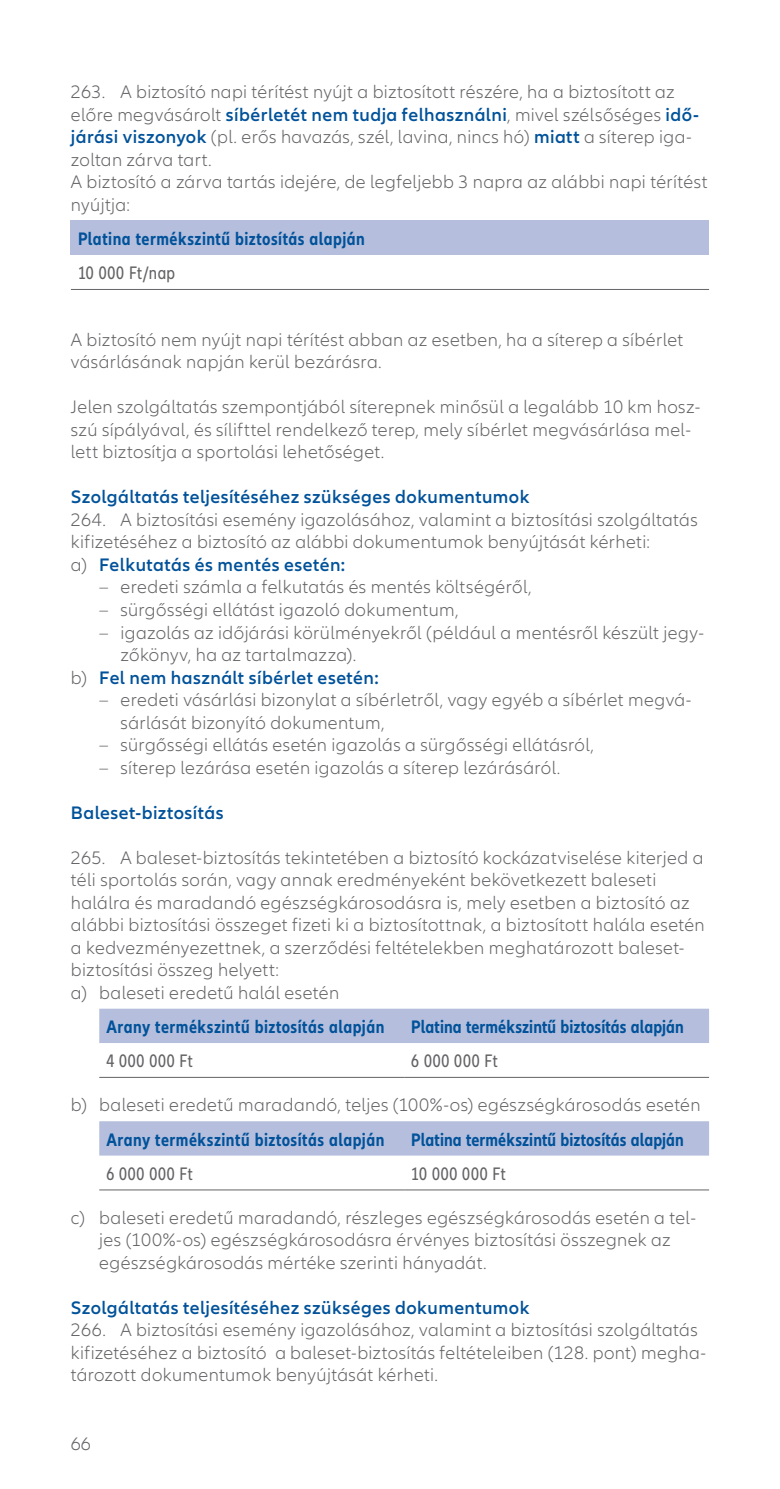
<style>
.page{position:relative;width:780px;height:1489px;background:#fff}
.page>*{position:absolute;margin:0;border:0;box-sizing:border-box;transform-origin:0 0}
.t1{font:300 18.75px/22.5px "Allianz Neo";letter-spacing:.02em;color:#636366}
.t2{font:600 18.75px "Allianz Neo";letter-spacing:.025em;color:#01529a}
.t3{font:700 condensed 18.75px "Allianz Neo";letter-spacing:.025em;color:#01529a}
.t4{font:700 condensed 18.75px "Allianz Neo";letter-spacing:.005em;color:#01529a}
.t5{font:condensed 18.75px "Allianz Neo";letter-spacing:.045em;color:#636366}
.t6{font:condensed 18.75px "Allianz Neo";letter-spacing:.025em;color:#636366}
.s1{font-weight:600;color:#01529a}
.s2{font-weight:300;color:#636366}
</style>
<div class="page">
<div style="left:71px;top:221px;width:638px;height:34px;background:#b5bfdd"></div>
<hr style="left:71px;top:289px;width:638px;height:1px;background:#636366">
<div style="left:99px;top:1008px;width:610px;height:34px;background:#b5bfdd"></div>
<hr style="left:99px;top:1076px;width:305px;height:1px;background:#636366">
<hr style="left:404px;top:1076px;width:305px;height:1px;background:#636366">
<div style="left:99px;top:1121px;width:610px;height:34px;background:#b5bfdd"></div>
<hr style="left:99px;top:1189px;width:305px;height:1px;background:#636366">
<hr style="left:404px;top:1189px;width:305px;height:1px;background:#636366">
<p class="t1" style="left:71px;top:81px;width:638px">263. A biztosító napi térítést nyújt a biztosított részére, ha a biztosított az előre megvásárolt <span class="s1">síbérletét nem tudja felhasználni</span>, mivel szélsőséges <span class="s1">idő&shy;járási viszonyok</span> (pl. erős havazás, szél, lavina, nincs hó) <span class="s1">miatt</span> a síterep iga&shy;zoltan zárva tart.<br>A biztosító a zárva tartás idejére, de legfeljebb 3 napra az alábbi napi térítést nyújtja:</p>
<p class="t3" style="left:78px;top:228px;width:288px">Platina termékszintű biztosítás alapján</p>
<p class="t6" style="left:78px;top:262px;width:99px">10 000 Ft/nap</p>
<p class="t1" style="left:71px;top:329px;width:614px">A biztosító nem nyújt napi térítést abban az esetben, ha a síterep a síbérlet vásárlásának napján kerül bezárásra.</p>
<p class="t1" style="left:71px;top:396px;width:631px">Jelen szolgáltatás szempontjából síterepnek minősül a legalább 10 km hos - szú sípályával, és sílifttel rendelkező terep, mely síbérlet megvásárlása mel&shy;lett biztosítja a sportolási lehetőséget.</p>
<p class="t2" style="left:71px;top:486px;width:460px">Szolgáltatás teljesítéséhez szükséges dokumentumok</p>
<p class="t1" style="left:71px;top:509px;width:628px">264. A biztosítási esemény igazolásához, valamint a biztosítási szolgáltatás kifizetéséhez a biztosító az alábbi dokumentumok benyújtását kérheti:<br>a) <span class="s1">Felkutatás és mentés esetén:</span></p>
<p class="t1" style="left:99px;top:576px;width:434px">– eredeti számla a felkutatás és mentés költségéről,</p>
<p class="t1" style="left:99px;top:599px;width:361px">– sürgősségi ellátást igazoló dokumentum,</p>
<p class="t1" style="left:99px;top:621px;width:606px">– igazolás az időjárási körülményekről (például a mentésről készült jegy-</p>
<p class="t1" style="left:120px;top:644px;width:235px">zőkönyv, ha az tartalmazza).</p>
<p class="t2" style="left:71px;top:666px;width:309px"><span class="s2">b)</span> Fel nem használt síbérlet esetén:</p>
<p class="t1" style="left:120px;top:689px;width:572px;text-indent:-21px">– eredeti vásárlási bizonylat a síbérletről, vagy egyéb a síbérlet megvá&shy;sárlását bizonyító dokumentum,</p>
<p class="t1" style="left:99px;top:734px;width:496px">– sürgősségi ellátás esetén igazolás a sürgősségi ellátásról,</p>
<p class="t1" style="left:99px;top:756px;width:460px">– síterep lezárása esetén igazolás a síterep lezárásáról.</p>
<p class="t2" style="left:71px;top:801px;width:154px">Baleset-biztosítás</p>
<p class="t1" style="left:71px;top:846px;width:635px">265. A baleset-biztosítás tekintetében a biztosító kockázatviselése kiterjed a téli sportolás során, vagy annak eredményeként bekövetkezett baleseti halálra és maradandó egészségkárosodásra is, mely esetben a biztosító az alábbi biztosítási összeget fizeti ki a biztosítottnak, a biztosított halála esetén a kedvezményezettnek, a szerződési feltételekben meghatározott baleset&shy;biztosítási összeg helyett:<br>a) baleseti eredetű halál esetén</p>
<p class="t3" style="left:106px;top:1015px;width:279px">Arany termékszintű biztosítás alapján</p>
<p class="t4" style="left:411px;top:1015px;width:274px">Platina termékszintű biztosítás alapján</p>
<p class="t5" style="left:106px;top:1050px;width:88px">4 000 000 Ft</p>
<p class="t5" style="left:411px;top:1050px;width:88px">6 000 000 Ft</p>
<p class="t1" style="left:71px;top:1094px;width:631px">b) baleseti eredetű maradandó, teljes (100%-os) egészségkárosodás esetén</p>
<p class="t3" style="left:106px;top:1128px;width:279px">Arany termékszintű biztosítás alapján</p>
<p class="t4" style="left:411px;top:1128px;width:274px">Platina termékszintű biztosítás alapján</p>
<p class="t5" style="left:106px;top:1162px;width:88px">6 000 000 Ft</p>
<p class="t5" style="left:411px;top:1162px;width:96px">10 000 000 Ft</p>
<p class="t1" style="left:99px;top:1206px;width:598px;text-indent:-28px">c) baleseti eredetű maradandó, részleges egészségkárosodás esetén a tel&shy;jes (100%-os) egészségkárosodásra érvényes biztosítási összegnek az egészségkárosodás mértéke szerinti hányadát.</p>
<p class="t2" style="left:71px;top:1296px;width:460px">Szolgáltatás teljesítéséhez szükséges dokumentumok</p>
<p class="t1" style="left:71px;top:1319px;width:636px">266. A biztosítási esemény igazolásához, valamint a biztosítási szolgáltatás kifizetéséhez a biztosító a baleset-biztosítás feltételeiben (128. pont) megha&shy;tározott dokumentumok benyújtását kérheti.</p>
<p class="t1" style="left:71px;top:1432px;width:22px">66</p>
</div>
